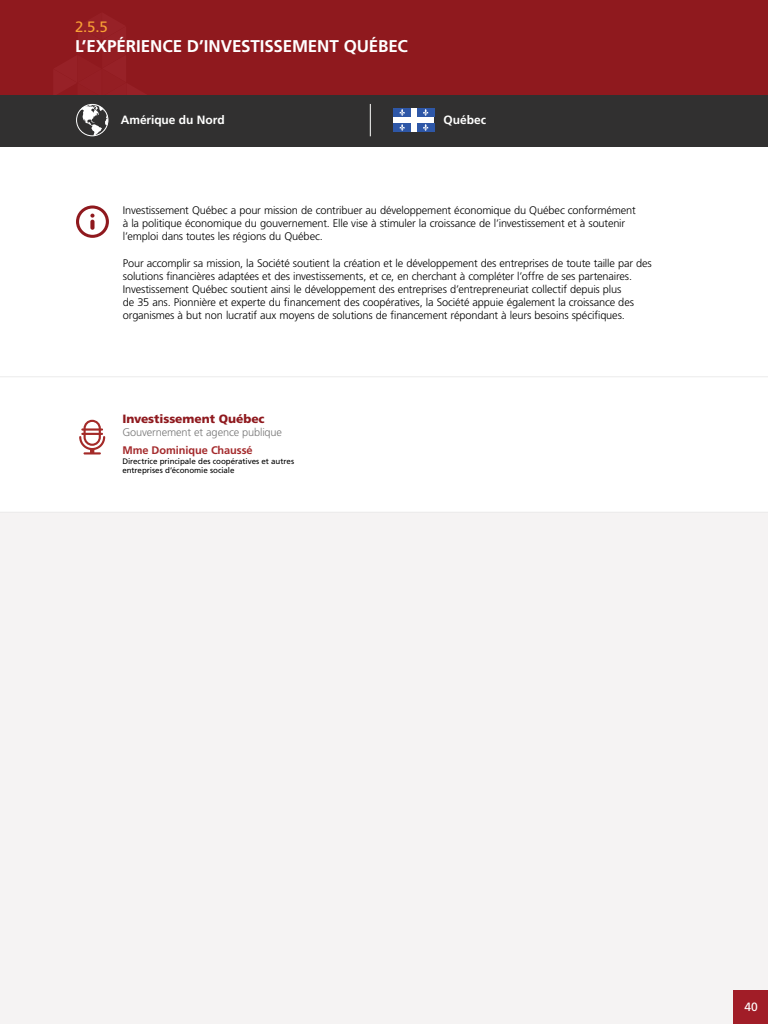
<style>
.page{position:relative;width:768px;height:1024px;background:#fff}
.page>*{position:absolute;margin:0;border:0;box-sizing:border-box;transform-origin:0 0}
.t1{font:700 17px "Frutiger LT Std";letter-spacing:-.005em;color:#fff}
.t2{font:15px "Frutiger LT Std";color:#f9a135}
.t3{font:700 12px "Frutiger LT Std";letter-spacing:-.005em;color:#fffffe}
.t4{font:900 12px "Frutiger LT Std";letter-spacing:-.005em;color:#8f191e}
.t5{font:12px "Frutiger LT Std";color:#fff}
.t6{font:300 11px/13.2px "Frutiger LT Std";letter-spacing:-.015em;color:#000}
.t7{font:300 11px "Frutiger LT Std";letter-spacing:-.015em;color:#777}
.t8{font:700 11px "Frutiger LT Std";letter-spacing:-.005em;color:#a42a2c}
.t9{font:8px/9.6px "Frutiger LT Std";letter-spacing:-.005em;color:#000}
</style>
<div class="page">
<div style="left:0;top:0;width:768px;height:95px;background:#8f191e"></div>
<div style="left:0;top:95px;width:768px;height:51px;background:#313030"></div>
<svg style="left:80px;top:104px;width:28px;height:32px"></svg>
<div style="left:76px;top:104px;width:32px;height:32px;border:1px solid #fff;border-radius:50%"></div>
<hr style="left:370px;top:104px;width:1px;height:32px;background:#fffffe">
<div style="left:393px;top:108px;width:41px;height:24px;background:#fff"></div>
<div style="left:417px;top:123px;width:17px;height:9px;background:#2e57a7"></div>
<div style="left:417px;top:108px;width:17px;height:9px;background:#2e57a7"></div>
<div style="left:393px;top:123px;width:18px;height:9px;background:#2e57a7"></div>
<svg style="left:423px;top:124px;width:6px;height:7px"></svg>
<svg style="left:423px;top:109px;width:6px;height:7px"></svg>
<svg style="left:399px;top:124px;width:6px;height:7px"></svg>
<div style="left:393px;top:108px;width:18px;height:9px;background:#2e57a7"></div>
<svg style="left:399px;top:109px;width:6px;height:7px"></svg>
<svg style="left:76px;top:205px;width:33px;height:33px"></svg>
<hr style="left:0;top:377px;width:768px;height:1px;background:#ebebeb">
<img style="left:79px;top:420px;width:26px;height:35px">
<div style="left:0;top:512px;width:768px;height:512px;background:#f5f3f3"></div>
<div style="left:734px;top:990px;width:34px;height:34px;background:#a11d27"></div>
<h2 class="t2" style="left:75px;top:17px;width:34px">2.5.5</h2>
<h1 class="t1" style="left:75px;top:36px;width:334px">L’expérience d’Investissement Québec</h1>
<p class="t3" style="left:121px;top:113px;width:106px">Amérique du Nord</p>
<p class="t3" style="left:443px;top:113px;width:44px">Québec</p>
<p class="t6" style="left:123px;top:204px;width:514px">Investissement Québec a pour mission de contribuer au développement économique du Québec conformément à la politique économique du gouvernement. Elle vise à stimuler la croissance de l’investissement et à soutenir l’emploi dans toutes les régions du Québec.</p>
<p class="t6" style="left:123px;top:256px;width:531px">Pour accomplir sa mission, la Société soutient la création et le développement des entreprises de toute taille par des solutions financières adaptées et des investissements, et ce, en cherchant à compléter l’offre de ses partenaires.<br>Investissement Québec soutient ainsi le développement des entreprises d’entrepreneuriat collectif depuis plus<br>de 35 ans. Pionnière et experte du financement des coopératives, la Société appuie également la croissance des organismes à but non lucratif aux moyens de solutions de financement répondant à leurs besoins spécifiques.</p>
<p class="t4" style="left:122px;top:411px;width:144px">Investissement Québec</p>
<p class="t7" style="left:122px;top:426px;width:161px">Gouvernement et agence publique</p>
<p class="t8" style="left:122px;top:444px;width:132px">M me Dominique Chaussé</p>
<p class="t9" style="left:122px;top:456px;width:173px">Directrice principale des coopératives et autres entreprises d’économie sociale</p>
<p class="t5" style="left:744px;top:1000px;width:15px">40</p>
</div>
